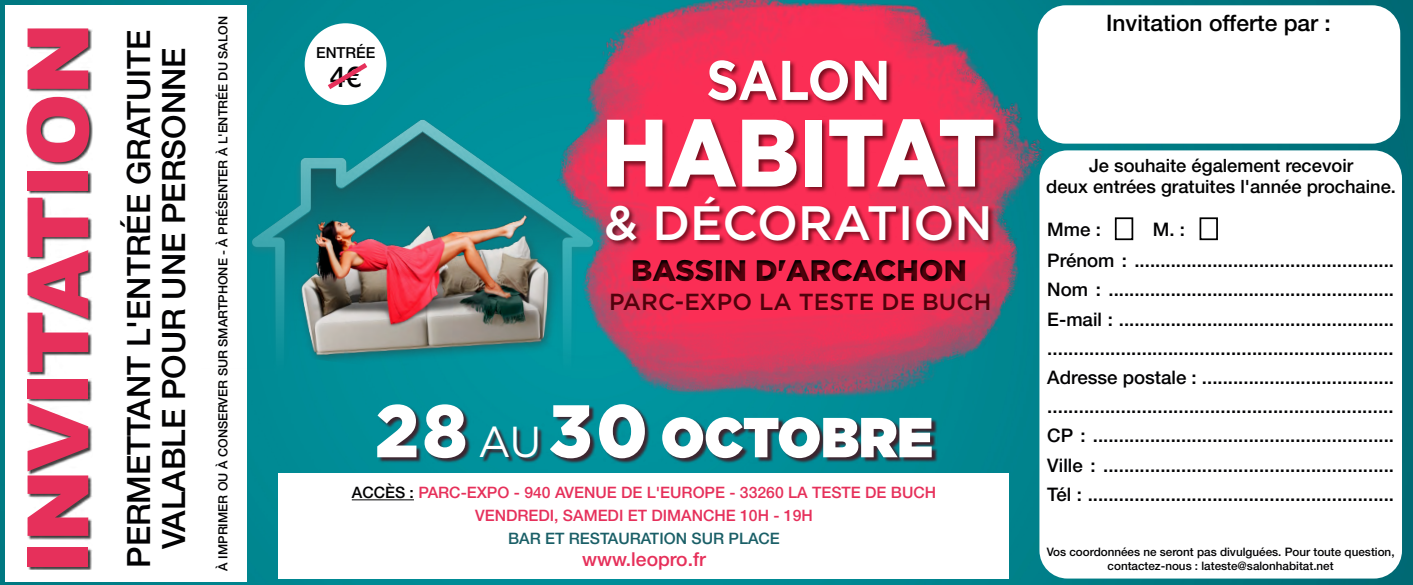
<style>
.page{position:relative;width:1413px;height:585px;background:#fff}
.page>*{position:absolute;margin:0;border:0;box-sizing:border-box;transform-origin:0 0}
.t1{font:900 95.38px "Gotham";color:#fff;scale:.91 1}
.t2{font:900 84.7px "Arial";letter-spacing:-.03em;color:#e6305b;scale:1.04 1}
.t3{font:900 56.18px "Gotham";color:#fff;scale:.95 1}
.t4{font:700 55.82px "Gotham";letter-spacing:-.005em;color:#fff;scale:.91 1}
.t5{font:500 48.12px "Gotham";color:#fff}
.t6{font:500 32.02px "Helvetica Neue LT Std";color:#020203}
.t7{font:900 29.57px "Gotham";color:#51020c}
.t8{font:500 28.7px "Helvetica Neue LT Std";color:#020203}
.t9{font:500 23.28px "Gotham";color:#51020c}
.t10{font:500 22.75px "Helvetica Neue LT Std";color:#000}
.t11{font:500 19.25px "Helvetica Neue LT Std";color:#e6305a}
.t12{font:500 18.72px "Helvetica Neue LT Std";color:#020203}
.t13{font:500 18.38px "Helvetica Neue LT Std";color:#000}
.t14{font:500 15.75px "Helvetica Neue LT Std";color:#e6305a}
.t15{font:500 15.75px "Helvetica Neue LT Std";color:#e6305b}
.t16{font:500 15.75px "Helvetica Neue LT Std";color:#1a5f67}
.t17{font:500 15.22px "Helvetica Neue LT Std";color:#020203}
.t18{font:500 12.6px "Helvetica Neue LT Std";color:#020203}
.t19{font:500 11.72px/14px "Helvetica Neue LT Std";color:#020203;text-align:center}
.s1{font-size:74.38px}
.s2{font-weight:400;font-size:43.23px}
.s3{color:#020203}
</style>
<div class="page">
<img style="left:0;top:0;width:1412px;height:584px">
<div style="left:6px;top:5px;width:241px;height:576px;background:#fff"></div>
<div style="left:26px;top:28px;width:66px;height:542px;background:#000;opacity:.75"></div>
<div style="left:278px;top:472px;width:731px;height:106px;background:#fff"></div>
<div style="left:305px;top:23px;width:81px;height:82px;background:#fff;border-radius:50%"></div>
<svg style="left:328px;top:63px;width:40px;height:26px"></svg>
<img style="left:247px;top:104px;width:292px;height:305px">
<img style="left:288px;top:199px;width:251px;height:172px">
<img style="left:539px;top:0;width:518px;height:423px">
<hr style="left:352px;top:499px;width:62px;height:1px;background:#020203">
<div style="left:1039px;top:150px;width:362px;height:428px;background:#fff;border-radius:28px"></div>
<div style="left:1114px;top:217px;width:19px;height:23px;border:2px solid #000"></div>
<div style="left:1199px;top:217px;width:18px;height:23px;border:2px solid #000"></div>
<div style="left:1037px;top:5px;width:363px;height:139px;background:#fff;border-radius:28px"></div>
<div style="left:378px;top:405px;width:559px;height:58px;background:#51020c;opacity:.75"></div>
<svg style="left:592px;top:247px;width:416px;height:41px;background:#df2c4f"></svg>
<div style="left:605px;top:58px;width:395px;height:189px;background:#51020c;opacity:.75"></div>
<p class="t2" style="left:-4px;top:574px;width:532px;rotate:-90deg">INVITATION</p>
<p class="t6" style="left:120px;top:567px;width:540px;rotate:-90deg">PERMETTANT L'ENTRÉE GRATUITE</p>
<p class="t6" style="left:155px;top:549px;width:503px;rotate:-90deg">VALABLE POUR UNE PERSONNE</p>
<p class="t18" style="left:215px;top:570px;width:555px;rotate:-90deg">À IMPRIMER OU À CONSERVER SUR SMARTPHONE - À PRÉSENTER À L'ENTRÉE DU SALON</p>
<p class="t17" style="left:316px;top:43px;width:61px">ENTRÉE</p>
<p class="t8" style="left:330px;top:60px;width:33px">4€</p>
<p class="t4" style="left:706px;top:48px;width:204px">SALON</p>
<p class="t1" style="left:601px;top:98px;width:434px">HABITAT</p>
<p class="t5" style="left:604px;top:191px;width:389px">&amp; DÉCORATION</p>
<h3 class="t7" style="left:631px;top:253px;width:337px">BASSIN D'ARCACHON</h3>
<p class="t9" style="left:609px;top:286px;width:384px">PARC-EXPO LA TESTE DE BUCH</p>
<p class="t3" style="left:375px;top:405px;width:589px"><span class="s1">28</span> <span class="s2">AU</span> <span class="s1">30</span> OCTOBRE</p>
<p class="t14" style="left:352px;top:483px;width:586px"><span class="s3">ACCÈS :</span> PARC-EXPO - 940 AVENUE DE L'EUROPE - 33260 LA TESTE DE BUCH</p>
<p class="t15" style="left:475px;top:505px;width:339px">VENDREDI, SAMEDI ET DIMANCHE 10H - 19H</p>
<p class="t16" style="left:508px;top:529px;width:273px">BAR ET RESTAURATION SUR PLACE</p>
<p class="t11" style="left:582px;top:547px;width:125px">www.leopro.fr</p>
<p class="t10" style="left:1106px;top:9px;width:226px">Invitation offerte par :</p>
<p class="t13" style="left:1088px;top:154px;width:266px">Je souhaite également recevoir</p>
<p class="t13" style="left:1046px;top:176px;width:351px">deux entrées gratuites l'année prochaine.</p>
<p class="t12" style="left:1047px;top:218px;width:55px">Mme :</p>
<p class="t12" style="left:1152px;top:218px;width:34px">M. :</p>
<p class="t12" style="left:1047px;top:249px;width:348px">Prénom : ..................................................</p>
<p class="t12" style="left:1047px;top:278px;width:348px">Nom : .......................................................</p>
<p class="t12" style="left:1047px;top:307px;width:348px">E-mail : .....................................................</p>
<p class="t12" style="left:1047px;top:337px;width:348px">..................................................................</p>
<p class="t12" style="left:1047px;top:366px;width:348px">Adresse postale : .....................................</p>
<p class="t12" style="left:1047px;top:395px;width:348px">..................................................................</p>
<p class="t12" style="left:1047px;top:424px;width:348px">CP : ..........................................................</p>
<p class="t12" style="left:1047px;top:453px;width:348px">Ville : ........................................................</p>
<p class="t12" style="left:1047px;top:482px;width:348px">Tél : ...........................................................</p>
<p class="t19" style="left:1046px;top:544px;width:349px">Vos coordonnées ne seront pas divulguées. Pour toute question, contactez-nous : lateste@salonhabitat.net</p>
</div>
